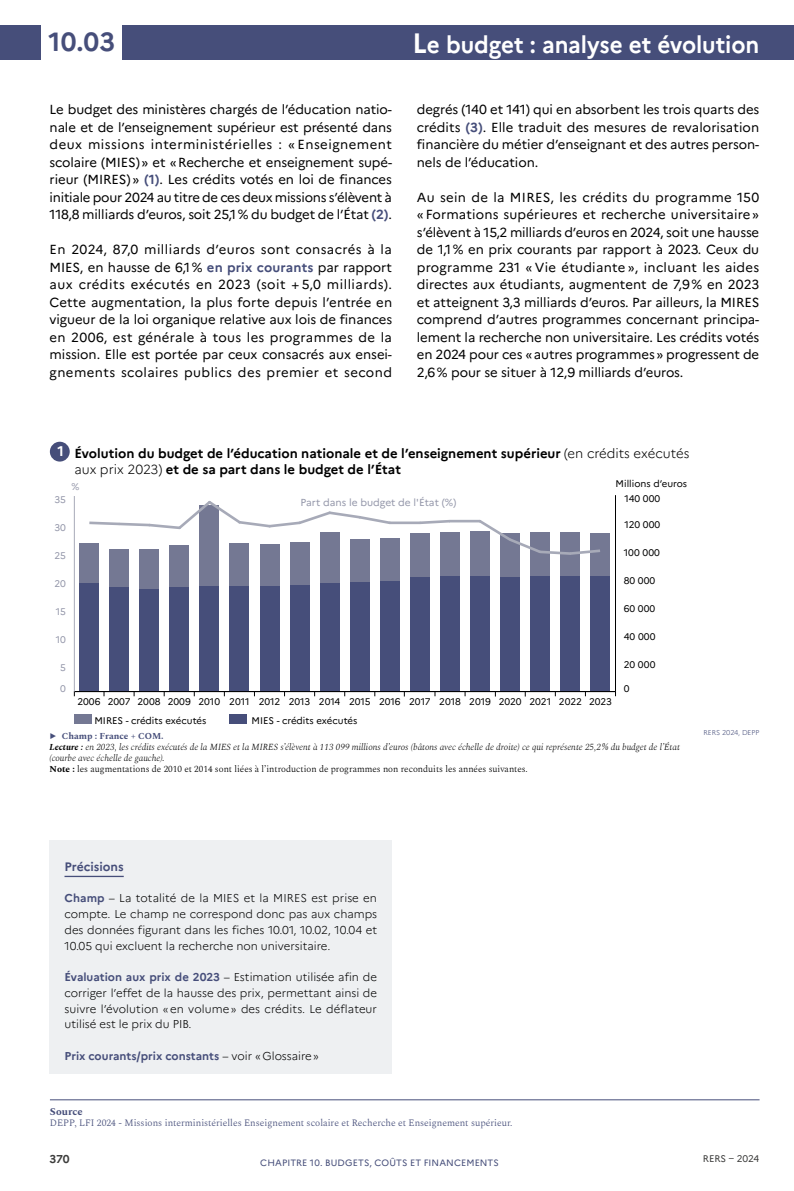
<style>
.page{position:relative;width:794px;height:1191px;background:#fff}
.page>*{position:absolute;margin:0;border:0;box-sizing:border-box;transform-origin:0 0}
.N__page_fiche{font:700 26.25px "Marianne";color:#464e7a}
.Titre_fiche{font:700 23.62px "Marianne";letter-spacing:-.005em;color:#fff;scale:.95 1}
.N__figure{font:700 14px "Marianne";color:#fff}
.texte_courant{font:13.12px/17.5px "Marianne";letter-spacing:-.005em;color:#000;text-align:justify}
.titre_figure{font:700 13.12px/15.8px "Marianne";color:#000}
.titre_Précisions{font:700 12.25px "Marianne";color:#464e7a}
.txt_Précisions{font:300 11.38px/15.8px "Marianne";color:#000;text-align:justify}
.txt_Précisions-2{font:700 11.38px "Marianne";color:#464e7a}
.folio{font:700 11.38px "Marianne";color:#3c3c3b}
.titre_Source{font:700 10.5px "Spectral";color:#464e7a}
.t1{font:10.15px "Marianne";color:#9396a9}
.t2{font:9.62px "Marianne";color:#000}
.txt_sources{font:300 9.62px "Spectral";color:#464e7a}
.t3{font:9.62px "Marianne";letter-spacing:-.01em;color:#9396a9}
.n__édition{font:9.62px "Marianne";letter-spacing:-.005em;color:#3c3c3b}
.Note_de_lecture{font:italic 300 9.1px/11px "Spectral";color:#000}
.Note_figures___txt_deux_points{font:300 9.1px "Spectral";color:#000}
.FOLIO_CHAP_SOMMAIRE{font:9.1px "Marianne";letter-spacing:.01em;color:#464e7a}
.t4{font:700 9.1px "Spectral";color:#464e7a}
.figure_et_tableaux{font:300 7px "Marianne";color:#464e7a}
.s1{font-weight:700;color:#464e7a}
.s2{font-size:28px}
.s3{font-weight:300}
.s4{font-weight:700}
.s5{font-weight:300;color:#000}
</style>
<div class="page">
<div style="left:0;top:25px;width:794px;height:35px;background:#464e7a"></div>
<div style="left:42px;top:19px;width:80px;height:44px;background:#fff"></div>
<hr style="left:50px;top:1099px;width:709px;height:1px;background:#464e7a">
<div style="left:50px;top:840px;width:342px;height:234px;background:#eef0f2"></div>
<hr style="left:64px;top:875px;width:60px;height:2px;background:#464e7a">
<div style="left:50px;top:442px;width:20px;height:19px;background:#464e7a;border-radius:50%"></div>
<hr style="left:615px;top:495px;width:1px;height:196px;background:#000">
<div style="left:79px;top:543px;width:20px;height:40px;background:#747893"></div>
<div style="left:109px;top:549px;width:20px;height:38px;background:#747893"></div>
<div style="left:139px;top:549px;width:20px;height:39px;background:#747893"></div>
<div style="left:170px;top:545px;width:19px;height:42px;background:#747893"></div>
<div style="left:200px;top:505px;width:19px;height:80px;background:#747893"></div>
<div style="left:230px;top:543px;width:19px;height:43px;background:#747893"></div>
<div style="left:260px;top:544px;width:19px;height:42px;background:#747893"></div>
<div style="left:290px;top:542px;width:19px;height:43px;background:#747893"></div>
<div style="left:320px;top:532px;width:19px;height:51px;background:#747893"></div>
<div style="left:350px;top:539px;width:19px;height:43px;background:#747893"></div>
<div style="left:380px;top:538px;width:19px;height:43px;background:#747893"></div>
<div style="left:410px;top:533px;width:19px;height:44px;background:#747893"></div>
<div style="left:440px;top:532px;width:19px;height:44px;background:#747893"></div>
<div style="left:470px;top:531px;width:20px;height:45px;background:#747893"></div>
<div style="left:500px;top:533px;width:20px;height:44px;background:#747893"></div>
<div style="left:530px;top:532px;width:20px;height:44px;background:#747893"></div>
<div style="left:561px;top:532px;width:19px;height:43px;background:#747893"></div>
<div style="left:591px;top:533px;width:19px;height:43px;background:#747893"></div>
<div style="left:79px;top:583px;width:20px;height:108px;background:#464e7a"></div>
<div style="left:109px;top:587px;width:20px;height:104px;background:#464e7a"></div>
<div style="left:139px;top:588px;width:20px;height:103px;background:#464e7a"></div>
<div style="left:170px;top:587px;width:19px;height:104px;background:#464e7a"></div>
<div style="left:200px;top:585px;width:19px;height:106px;background:#464e7a"></div>
<div style="left:230px;top:586px;width:19px;height:105px;background:#464e7a"></div>
<div style="left:260px;top:586px;width:19px;height:105px;background:#464e7a"></div>
<div style="left:290px;top:585px;width:19px;height:106px;background:#464e7a"></div>
<div style="left:320px;top:583px;width:19px;height:108px;background:#464e7a"></div>
<div style="left:350px;top:582px;width:19px;height:109px;background:#464e7a"></div>
<div style="left:380px;top:581px;width:19px;height:110px;background:#464e7a"></div>
<div style="left:410px;top:577px;width:19px;height:114px;background:#464e7a"></div>
<div style="left:440px;top:576px;width:19px;height:115px;background:#464e7a"></div>
<div style="left:470px;top:576px;width:20px;height:115px;background:#464e7a"></div>
<div style="left:500px;top:577px;width:20px;height:114px;background:#464e7a"></div>
<div style="left:530px;top:576px;width:20px;height:115px;background:#464e7a"></div>
<div style="left:561px;top:575px;width:19px;height:116px;background:#464e7a"></div>
<div style="left:591px;top:576px;width:19px;height:115px;background:#464e7a"></div>
<div style="left:74px;top:714px;width:17px;height:10px;background:#747893"></div>
<div style="left:229px;top:714px;width:18px;height:10px;background:#464e7a"></div>
<hr style="left:74px;top:691px;width:541px;height:1px;background:#000">
<hr style="left:74px;top:496px;width:1px;height:195px;background:#a7aab8">
<svg style="left:89px;top:501px;width:304px;height:30px"></svg>
<hr style="left:390px;top:521px;width:30px;height:3px;background:#a7aab8">
<svg style="left:417px;top:519px;width:35px;height:6px"></svg>
<hr style="left:450px;top:520px;width:30px;height:2px;background:#a7aab8">
<svg style="left:476px;top:519px;width:124px;height:37px"></svg>
<p class="N__page_fiche" style="left:49px;top:26px;width:68px">10.03</p>
<p class="texte_courant" style="left:50px;top:101px;width:344px">Le budget des ministères chargés de l’éducation natio&shy;nale et de l’enseignement supérieur est présenté dans deux missions interministérielles : « Enseignement scolaire (MIES)» et «Recherche et enseignement supé&shy;rieur (MIRES)» <span class="s1">(1)</span>. Les crédits votés en loi de finances initiale pour 2024 au titre de ces deux missions s’élèvent à 118,8 milliards d’euros, soit 25,1% du budget de l’État <span class="s1">(2)</span>.</p>
<p class="texte_courant" style="left:50px;top:241px;width:344px">En 2024, 87,0 milliards d’euros sont consacrés à la MIES, en hausse de 6,1% <span class="s1">en prix courants</span> par rapport aux crédits exécutés en 2023 (soit + 5,0 milliards).<br>Cette augmentation, la plus forte depuis l’entrée en vigueur de la loi organique relative aux lois de finances en 2006, est générale à tous les programmes de la mission. Elle est portée par ceux consacrés aux ensei&shy;gnements scolaires publics des premier et second</p>
<p class="Titre_fiche" style="left:412px;top:30px;width:366px"><span class="s2">L</span>e budget : analyse et évolution</p>
<p class="texte_courant" style="left:417px;top:101px;width:344px">degrés (140 et 141) qui en absorbent les trois quarts des crédits <span class="s1">(3)</span>. Elle traduit des mesures de revalorisation financière du métier d’enseignant et des autres person&shy;nels de l’éducation.</p>
<p class="texte_courant" style="left:417px;top:188px;width:344px">Au sein de la MIRES, les crédits du programme 150 « Formations supérieures et recherche universitaire » s’élèvent à 15,2 milliards d’euros en 2024, soit une hausse de 1,1% en prix courants par rapport à 2023. Ceux du programme 231 « Vie étudiante », incluant les aides directes aux étudiants, augmentent de 7,9% en 2023 et atteignent 3,3 milliards d’euros. Par ailleurs, la MIRES comprend d’autres programmes concernant principa&shy;lement la recherche non universitaire. Les crédits votés en 2024 pour ces «autres programmes» progressent de 2,6% pour se situer à 12,9 milliards d’euros.</p>
<p class="N__figure" style="left:57px;top:442px;width:8px">1</p>
<p class="titre_figure" style="left:74px;top:445px;width:616px">Évolution du budget de l’éducation nationale et de l’enseignement supérieur <span class="s3">(en crédits exécutés aux prix 2023)</span> et de sa part dans le budget de l’État</p>
<p class="t3" style="left:71px;top:480px;width:9px">%</p>
<p class="t2" style="left:615px;top:478px;width:73px">Millions d’euros</p>
<p class="t3" style="left:54px;top:493px;width:13px">35</p>
<p class="t1" style="left:300px;top:496px;width:158px">Part dans le budget de l'État (%)</p>
<p class="t2" style="left:624px;top:493px;width:37px">140 000</p>
<p class="t3" style="left:54px;top:521px;width:13px">30</p>
<p class="t2" style="left:624px;top:519px;width:37px">120 000</p>
<p class="t3" style="left:54px;top:549px;width:13px">25</p>
<p class="t2" style="left:624px;top:547px;width:38px">100 000</p>
<p class="t3" style="left:54px;top:577px;width:13px">20</p>
<p class="t2" style="left:624px;top:575px;width:33px">80 000</p>
<p class="t3" style="left:56px;top:605px;width:12px">15</p>
<p class="t2" style="left:624px;top:603px;width:33px">60 000</p>
<p class="t3" style="left:56px;top:633px;width:12px">10</p>
<p class="t2" style="left:624px;top:631px;width:33px">40 000</p>
<p class="t3" style="left:60px;top:661px;width:7px">5</p>
<p class="t2" style="left:624px;top:659px;width:33px">20 000</p>
<p class="t3" style="left:60px;top:682px;width:7px">0</p>
<p class="t2" style="left:624px;top:682px;width:7px">0</p>
<p class="t2" style="left:77px;top:695px;width:536px">2006 2007 2008 2009 2010 2011 2012 2013 2014 2015 2016 2017 2018 2019 2020 2021 2022 2023</p>
<p class="t2" style="left:94px;top:714px;width:114px">MIRES - crédits exécutés</p>
<p class="t2" style="left:251px;top:714px;width:107px">MIES - crédits exécutés</p>
<p class="t4" style="left:50px;top:729px;width:115px">▶ Champ : France + COM.</p>
<p class="Note_de_lecture" style="left:50px;top:742px;width:631px"><span class="s4">Lecture :</span> en 2023, les crédits exécutés de la MIES et la MIRES s’élèvent à 113 099 millions d’euros (bâtons avec échelle de droite) ce qui représente 25,2 % du budget de l’État (courbe avec échelle de gauche).</p>
<p class="Note_figures___txt_deux_points" style="left:50px;top:762px;width:479px"><span class="s4">Note :</span> les augmentations de 2010 et 2014 sont liées à l’introduction de programmes non reconduits les années suivantes.</p>
<p class="figure_et_tableaux" style="left:703px;top:728px;width:57px">RERS 2024, DEPP</p>
<p class="titre_Précisions" style="left:64px;top:859px;width:61px">Précisions</p>
<p class="txt_Précisions" style="left:64px;top:890px;width:314px"><span class="s1">Champ</span> – La totalité de la MIES et la MIRES est prise en compte. Le champ ne correspond donc pas aux champs des données figurant dans les fiches 10.01, 10.02, 10.04 et 10.05 qui excluent la recherche non universitaire.</p>
<p class="txt_Précisions" style="left:64px;top:969px;width:314px"><span class="s1">Évaluation aux prix de 2023</span> – Estimation utilisée afin de corriger l’effet de la hausse des prix, permettant ainsi de suivre l’évolution «en volume» des crédits. Le déflateur utilisé est le prix du PIB.</p>
<p class="txt_Précisions-2" style="left:64px;top:1049px;width:256px">Prix courants/prix constants <span class="s5">– voir «Glossaire»</span></p>
<p class="titre_Source" style="left:50px;top:1103px;width:34px">Source</p>
<p class="txt_sources" style="left:50px;top:1116px;width:464px">DEPP, LFI 2024 - Missions interministérielles Enseignement scolaire et Recherche et Enseignement supérieur.</p>
<p class="folio" style="left:50px;top:1152px;width:21px">370</p>
<p class="FOLIO_CHAP_SOMMAIRE" style="left:260px;top:1157px;width:78px">CHAPITRE 10. Budgets</p>
<p class="FOLIO_CHAP_SOMMAIRE" style="left:369px;top:1157px;width:62px">, coûtsetfinancements</p>
<p class="n__édition" style="left:703px;top:1153px;width:58px">RERS – 2024</p>
</div>
